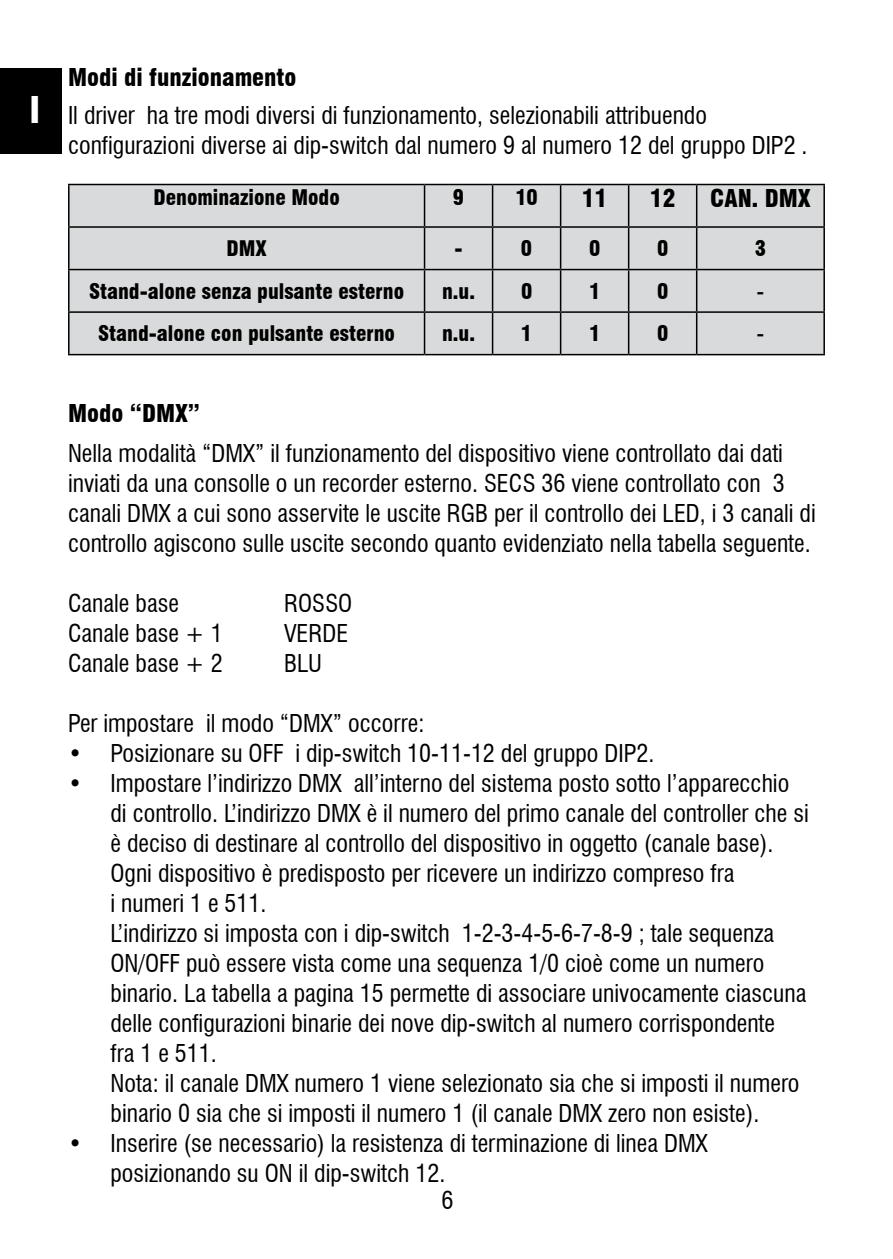
<style>
.page{position:relative;width:893px;height:1259px;background:#fff}
.page>*{position:absolute;margin:0;border:0;box-sizing:border-box;transform-origin:0 0}
.t1{font:900 condensed 36px "Swiss 721 BT";color:#fff}
.t2{font:condensed 24px/30px "Swiss 721 BT";color:#000}
.t3{font:900 condensed 24px "Swiss 721 BT";color:#000}
.t4{font:900 condensed 21px "Swiss 721 BT";color:#000}
</style>
<div class="page">
<div style="left:0;top:68px;width:62px;height:85px;background:#000"></div>
<div style="left:70px;top:185px;width:753px;height:169px;background:#d9dadb"></div>
<hr style="left:68px;top:184px;width:357px;height:1px;background:#000">
<hr style="left:68px;top:185px;width:2px;height:41px;background:#000">
<hr style="left:425px;top:184px;width:68px;height:1px;background:#000">
<hr style="left:424px;top:185px;width:1px;height:41px;background:#000">
<hr style="left:493px;top:184px;width:68px;height:1px;background:#000">
<hr style="left:492px;top:185px;width:1px;height:41px;background:#000">
<hr style="left:561px;top:184px;width:68px;height:1px;background:#000">
<hr style="left:560px;top:185px;width:1px;height:41px;background:#000">
<hr style="left:629px;top:184px;width:68px;height:1px;background:#000">
<hr style="left:628px;top:185px;width:1px;height:41px;background:#000">
<hr style="left:697px;top:184px;width:128px;height:1px;background:#000">
<hr style="left:696px;top:185px;width:1px;height:41px;background:#000">
<hr style="left:823px;top:185px;width:2px;height:41px;background:#000">
<hr style="left:560px;top:228px;width:1px;height:41px;background:#000">
<hr style="left:628px;top:228px;width:1px;height:41px;background:#000">
<hr style="left:696px;top:228px;width:1px;height:41px;background:#000">
<hr style="left:823px;top:228px;width:2px;height:41px;background:#000">
<hr style="left:560px;top:270px;width:1px;height:41px;background:#000">
<hr style="left:628px;top:270px;width:1px;height:41px;background:#000">
<hr style="left:696px;top:270px;width:1px;height:41px;background:#000">
<hr style="left:823px;top:270px;width:2px;height:41px;background:#000">
<hr style="left:560px;top:313px;width:1px;height:41px;background:#000">
<hr style="left:628px;top:313px;width:1px;height:41px;background:#000">
<hr style="left:696px;top:313px;width:1px;height:41px;background:#000">
<hr style="left:823px;top:313px;width:2px;height:41px;background:#000">
<hr style="left:68px;top:228px;width:2px;height:41px;background:#000">
<hr style="left:424px;top:228px;width:1px;height:41px;background:#000">
<hr style="left:492px;top:228px;width:1px;height:41px;background:#000">
<hr style="left:68px;top:270px;width:2px;height:41px;background:#000">
<hr style="left:424px;top:270px;width:1px;height:41px;background:#000">
<hr style="left:492px;top:270px;width:1px;height:41px;background:#000">
<hr style="left:68px;top:313px;width:2px;height:41px;background:#000">
<hr style="left:424px;top:313px;width:1px;height:41px;background:#000">
<hr style="left:492px;top:313px;width:1px;height:41px;background:#000">
<hr style="left:68px;top:226px;width:357px;height:2px;background:#000">
<hr style="left:425px;top:226px;width:68px;height:2px;background:#000">
<hr style="left:493px;top:226px;width:68px;height:2px;background:#000">
<hr style="left:561px;top:226px;width:68px;height:2px;background:#000">
<hr style="left:629px;top:226px;width:68px;height:2px;background:#000">
<hr style="left:697px;top:226px;width:128px;height:2px;background:#000">
<hr style="left:68px;top:269px;width:357px;height:1px;background:#000">
<hr style="left:425px;top:269px;width:68px;height:1px;background:#000">
<hr style="left:493px;top:269px;width:68px;height:1px;background:#000">
<hr style="left:561px;top:269px;width:68px;height:1px;background:#000">
<hr style="left:629px;top:269px;width:68px;height:1px;background:#000">
<hr style="left:697px;top:269px;width:128px;height:1px;background:#000">
<hr style="left:68px;top:311px;width:357px;height:2px;background:#000">
<hr style="left:425px;top:311px;width:68px;height:2px;background:#000">
<hr style="left:493px;top:311px;width:68px;height:2px;background:#000">
<hr style="left:561px;top:311px;width:68px;height:2px;background:#000">
<hr style="left:629px;top:311px;width:68px;height:2px;background:#000">
<hr style="left:697px;top:311px;width:128px;height:2px;background:#000">
<hr style="left:68px;top:354px;width:357px;height:1px;background:#000">
<hr style="left:425px;top:354px;width:68px;height:1px;background:#000">
<hr style="left:493px;top:354px;width:68px;height:1px;background:#000">
<hr style="left:561px;top:354px;width:68px;height:1px;background:#000">
<hr style="left:629px;top:354px;width:68px;height:1px;background:#000">
<hr style="left:697px;top:354px;width:128px;height:1px;background:#000">
<h1 class="t1" style="left:30px;top:89px;width:12px">I</h1>
<p class="t3" style="left:68px;top:63px;width:230px">Modi di funzionamento</p>
<p class="t2" style="left:68px;top:100px;width:741px">Il driver ha tre modi diversi di funzionamento, selezionabili attribuendo configurazioni diverse ai dip-switch dal numero 9 al numero 12 del gruppo DIP2 .</p>
<p class="t4" style="left:153px;top:184px;width:188px">Denominazione Modo</p>
<p class="t4" style="left:453px;top:184px;width:13px">9</p>
<p class="t4" style="left:515px;top:184px;width:24px">10</p>
<p class="t3" style="left:582px;top:184px;width:27px">11</p>
<p class="t3" style="left:650px;top:184px;width:27px">12</p>
<p class="t3" style="left:710px;top:184px;width:102px">CAN. DMX</p>
<p class="t4" style="left:227px;top:236px;width:42px">DMX</p>
<p class="t4" style="left:454px;top:236px;width:10px">-</p>
<p class="t4" style="left:521px;top:236px;width:13px">0</p>
<p class="t4" style="left:589px;top:236px;width:13px">0</p>
<p class="t4" style="left:657px;top:236px;width:13px">0</p>
<p class="t4" style="left:755px;top:236px;width:13px">3</p>
<p class="t4" style="left:89px;top:278px;width:316px">Stand-alone senza pulsante esterno</p>
<p class="t4" style="left:442px;top:278px;width:35px">n.u.</p>
<p class="t4" style="left:521px;top:278px;width:13px">0</p>
<p class="t4" style="left:589px;top:278px;width:13px">1</p>
<p class="t4" style="left:657px;top:278px;width:13px">0</p>
<p class="t2" style="left:756px;top:276px;width:9px">-</p>
<p class="t4" style="left:98px;top:321px;width:298px">Stand-alone con pulsante esterno</p>
<p class="t4" style="left:442px;top:321px;width:35px">n.u.</p>
<p class="t4" style="left:521px;top:321px;width:13px">1</p>
<p class="t4" style="left:589px;top:321px;width:13px">1</p>
<p class="t4" style="left:657px;top:321px;width:13px">0</p>
<p class="t2" style="left:756px;top:319px;width:9px">-</p>
<p class="t3" style="left:68px;top:399px;width:134px">Modo “DMX”</p>
<p class="t2" style="left:68px;top:438px;width:718px;text-align:justify">Nella modalità “DMX” il funzionamento del dispositivo viene controllato dai dati inviati da una consolle o un recorder esterno. SECS 36 viene controllato con 3 canali DMX a cui sono asservite le uscite RGB</p>
<p class="t2" style="left:68px;top:498px;width:749px;text-align:right">per il controllo dei LED, i 3 canali di<br>controllo agiscono sulle uscite secondo quanto evidenziato nella tabella seguente.</p>
<p class="t2" style="left:68px;top:588px;width:164px">Canale base RO</p>
<p class="t2" style="left:312px;top:588px;width:39px">SSO</p>
<p class="t2" style="left:68px;top:618px;width:156px">Canale base + 1</p>
<p class="t2" style="left:284px;top:618px;width:63px">VERDE</p>
<p class="t2" style="left:68px;top:648px;width:181px">Canale base + 2 BLU</p>
<p class="t2" style="left:68px;top:708px;width:358px">Per impostare il modo “DMX” occorre:</p>
<p class="t2" style="left:68px;top:738px;width:588px">• Posizionare su OFF i dip-switch 10-11-12 del gruppo DIP2.</p>
<p class="t2" style="left:68px;top:768px;width:723px">• Impostare l’indirizzo DMX all’interno del sistema posto sotto l’apparecchio</p>
<p class="t2" style="left:111px;top:798px;width:700px">di controllo. L’indirizzo DMX è il numero del primo canale del controller che si</p>
<p class="t2" style="left:111px;top:828px;width:664px">è deciso di destinare al controllo del dispositivo in oggetto (canale base).</p>
<p class="t2" style="left:68px;top:858px;width:668px">Ogni dispositivo è predisposto per ricevere un indirizzo compreso fra</p>
<p class="t2" style="left:111px;top:888px;width:157px">i numeri 1 e 511.</p>
<p class="t2" style="left:68px;top:918px;width:708px">L’indirizzo si imposta con i dip-switch 1-2-3-4-5-6-7-8-9 ; tale sequenza</p>
<p class="t2" style="left:68px;top:948px;width:24px">ON</p>
<p class="t2" style="left:139px;top:948px;width:627px">/OFF può essere vista come una sequenza 1/0 cioè come un numero</p>
<p class="t2" style="left:111px;top:978px;width:697px">binario. La tabella a pagina 15 permette di associare univocamente ciascuna</p>
<p class="t2" style="left:111px;top:1008px;width:666px">delle configurazioni binarie dei nove dip-switch al numero corrispondente</p>
<p class="t2" style="left:111px;top:1038px;width:108px">fra 1 e 511.</p>
<p class="t2" style="left:68px;top:1068px;width:733px">Nota: il canale DMX numero 1 viene selezionato sia che si imposti il numero</p>
<p class="t2" style="left:111px;top:1098px;width:650px">binario 0 sia che si imposti il numero 1 (il canale DMX zero non esiste).</p>
<p class="t2" style="left:111px;top:1128px;width:598px;text-indent:-43px">• Inserire (se necessario) la resistenza di terminazione di linea DMX posizionando su ON il dip-switch 12.</p>
<p class="t2" style="left:441px;top:1185px;width:13px">6</p>
</div>
